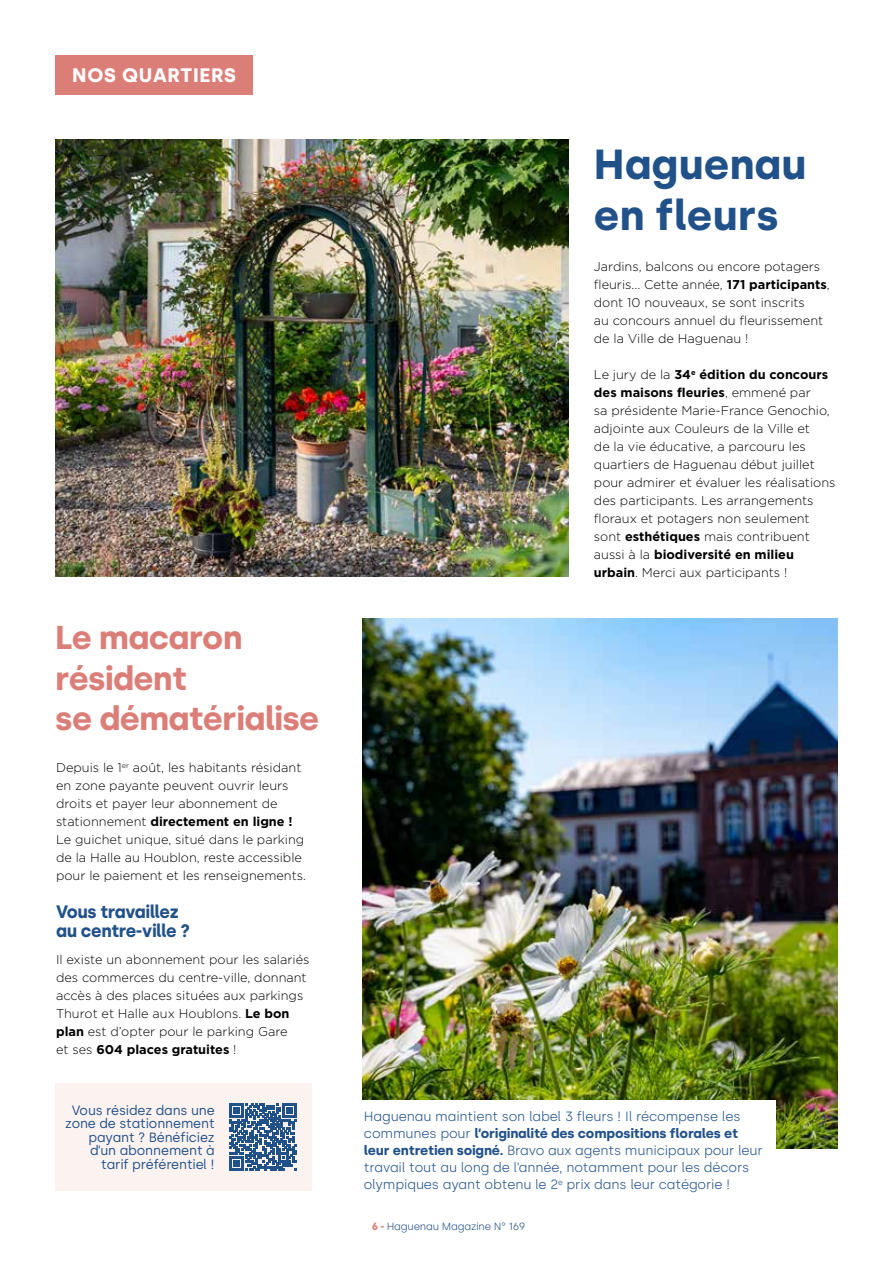
<style>
.page{position:relative;width:893px;height:1263px;background:#fff}
.page>*{position:absolute;margin:0;border:0;box-sizing:border-box;transform-origin:0 0}
.t1{font:700 42px/51px "Silka";color:#215189}
.t2{font:700 33px/40.5px "Silka";letter-spacing:-.02em;color:#dc7e78}
.t3{font:700 19.5px "Silka";letter-spacing:.03em;color:#fff}
.t4{font:700 18px/19.5px "Silka";letter-spacing:-.02em;color:#215189;scale:.96 1}
.t5{font:13.5px/13.5px "Silka";letter-spacing:-.01em;color:#215189;text-align:right}
.t6{font:300 13.35px/17px "Silka";letter-spacing:-.01em;color:#215189}
.t7{font:300 12.75px/18px "Gotham";color:#000}
.t8{font:300 10.5px "Silka";letter-spacing:-.02em;color:#215189}
.s1{font-weight:700}
.s2{font-weight:700;color:#dc7e78}
</style>
<div class="page">
<div style="left:55px;top:55px;width:198px;height:40px;background:#dc7e78"></div>
<img style="left:363px;top:618px;width:475px;height:530px">
<img style="left:55px;top:139px;width:513px;height:438px">
<div style="left:55px;top:1083px;width:257px;height:108px;background:#fcf3f1"></div>
<div style="left:355px;top:1100px;width:421px;height:97px;background:#fff"></div>
<svg style="left:230px;top:1104px;width:66px;height:66px"></svg>
<h3 class="t3" style="left:72px;top:64px;width:165px">NOS QUARTIERS</h3>
<h2 class="t2" style="left:55px;top:617px;width:266px">Le macaron résident<br>se dématérialise</h2>
<p class="t7" style="left:56px;top:758px;width:252px">Depuis le 1<sup>er</sup> août, les habitants résidant en zone payante peuvent ouvrir leurs droits et payer leur abonnement de stationnement <span class="s1">directement en ligne !<br></span>Le guichet unique, situé dans le parking de la Halle au Houblon, reste accessible pour le paiement et les renseignements.</p>
<h3 class="t4" style="left:56px;top:901px;width:141px">Vous travaillez au centre-ville ?</h3>
<p class="t7" style="left:56px;top:950px;width:255px">Il existe un abonnement pour les salariés des commerces du centre-ville, donnant accès à des places situées aux parkings Thurot et Halle aux Houblons. <span class="s1">Le bon plan</span> est d’opter pour le parking Gare<br>et ses <span class="s1">604 places gratuites</span> !</p>
<p class="t5" style="left:65px;top:1103px;width:151px">Vous résidez dans une zone de stationnement payant ? Bénéficiez d’un abonnement à tarif préférentiel !</p>
<h1 class="t1" style="left:594px;top:139px;width:214px">Haguenau en fleurs</h1>
<p class="t7" style="left:594px;top:257px;width:237px">Jardins, balcons ou encore potagers fleuris... Cette année, <span class="s1">171 participants</span>, dont 10 nouveaux, se sont inscrits<br>au concours annuel du fleurissement de la Ville de Haguenau !</p>
<p class="t7" style="left:594px;top:365px;width:243px">Le jury de la <span class="s1">34</span><sup>e</sup> <span class="s1">édition du concours des maisons fleuries</span>, emmené par<br>sa présidente Marie-France Genochio, adjointe aux Couleurs de la Ville et<br>de la vie éducative, a parcouru les quartiers de Haguenau début juillet pour admirer et évaluer les réalisations des participants. Les arrangements floraux et potagers non seulement sont <span class="s1">esthétiques</span> mais contribuent aussi à la <span class="s1">biodiversité en milieu urbain</span>. Merci aux participants !</p>
<p class="t6" style="left:364px;top:1108px;width:400px">Haguenau maintient son label 3 fleurs ! Il récompense les communes pour <span class="s1">l’originalité des compositions florales et leur entretien soigné.</span> Bravo aux agents municipaux pour leur travail tout au long de l’année, notamment pour les décors olympiques ayant obtenu le 2<sup>e</sup> prix dans leur catégorie !</p>
<p class="t8" style="left:372px;top:1220px;width:155px"><span class="s2">6 -</span> Haguenau Magazine N° 169</p>
</div>
